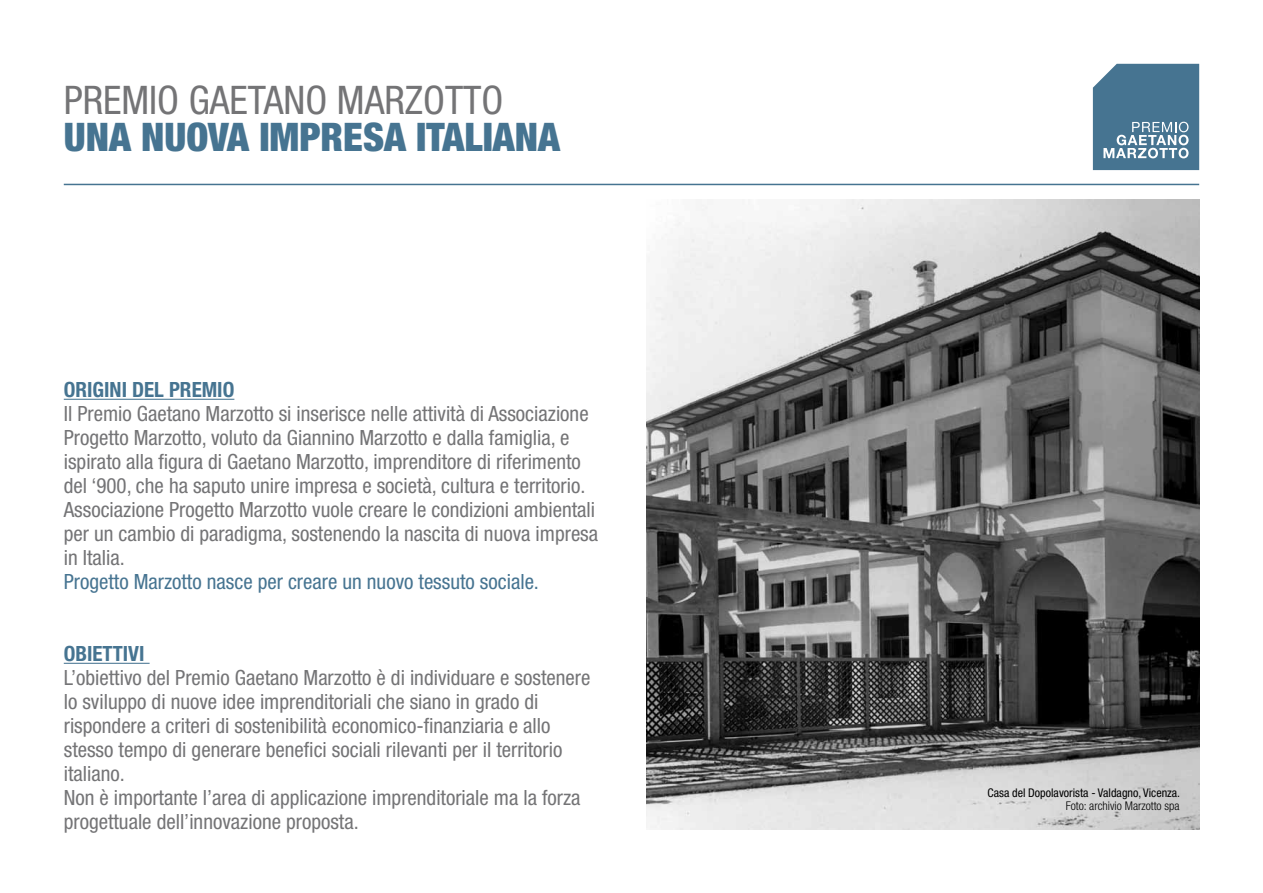
<style>
.page{position:relative;width:1263px;height:893px;background:#fff}
.page>*{position:absolute;margin:0;border:0;box-sizing:border-box;transform-origin:0 0}
.t1{font:900 condensed 39.45px "Helvetica Neue";color:#467491}
.t2{font:condensed 39.45px "Helvetica Neue";color:#747476}
.t3{font:condensed 21px/24px "Helvetica Neue";color:#747476}
.t4{font:condensed 21px "Helvetica Neue";color:#467491}
.t5{font:700 condensed 21px "Helvetica Neue";color:#467491}
.t6{font:condensed 12px "Helvetica Neue";color:#000}
.t7{font:300 condensed 12px "Helvetica Neue";color:#000}
</style>
<div class="page">
<svg style="left:1093px;top:64px;width:106px;height:106px;background:#5a839d"></svg>
<hr style="left:64px;top:184px;width:1135px;height:1px;background:#467491">
<hr style="left:64px;top:399px;width:170px;height:1px;background:#467491">
<hr style="left:64px;top:663px;width:86px;height:1px;background:#467491">
<img style="left:646px;top:200px;width:553px;height:629px">
<h1 class="t2" style="left:64px;top:77px;width:441px">PREMIO GAETANO MARZOTTO</h1>
<h1 class="t1" style="left:64px;top:113px;width:498px">UNA NUOVA IMPRESA ITALIANA</h1>
<p class="t5" style="left:64px;top:377px;width:172px">ORIGINI DEL PREMIO</p>
<p class="t3" style="left:64px;top:402px;width:536px">Il Premio Gaetano Marzotto si inserisce nelle attività di Associazione Progetto Marzotto, voluto da Giannino Marzotto e dalla famiglia, e ispirato alla figura di Gaetano Marzotto, imprenditore di riferimento del ‘900, che ha saputo unire impresa e società, cultura e territorio.<br>Associazione Progetto Marzotto vuole creare le condizioni ambientali per un cambio di paradigma, sostenendo la nascita di nuova impresa in Italia.</p>
<p class="t4" style="left:64px;top:570px;width:477px">Progetto Marzotto nasce per creare un nuovo tessuto sociale.</p>
<p class="t5" style="left:64px;top:641px;width:82px">OBIETTIVI</p>
<p class="t3" style="left:64px;top:666px;width:528px">L’obiettivo del Premio Gaetano Marzotto è di individuare e sostenere lo sviluppo di nuove idee imprenditoriali che siano in grado di rispondere a criteri di sostenibilità economico-finanziaria e allo stesso tempo di generare benefici sociali rilevanti per il territorio italiano.<br>Non è importante l’area di applicazione imprenditoriale ma la forza progettuale dell’innovazione proposta.</p>
<p class="t6" style="left:987px;top:785px;width:194px">Casa del Dopolavorista - Valdagno, Vicenza.</p>
<p class="t7" style="left:1066px;top:799px;width:115px">Foto: archivio Marzotto spa</p>
</div>
